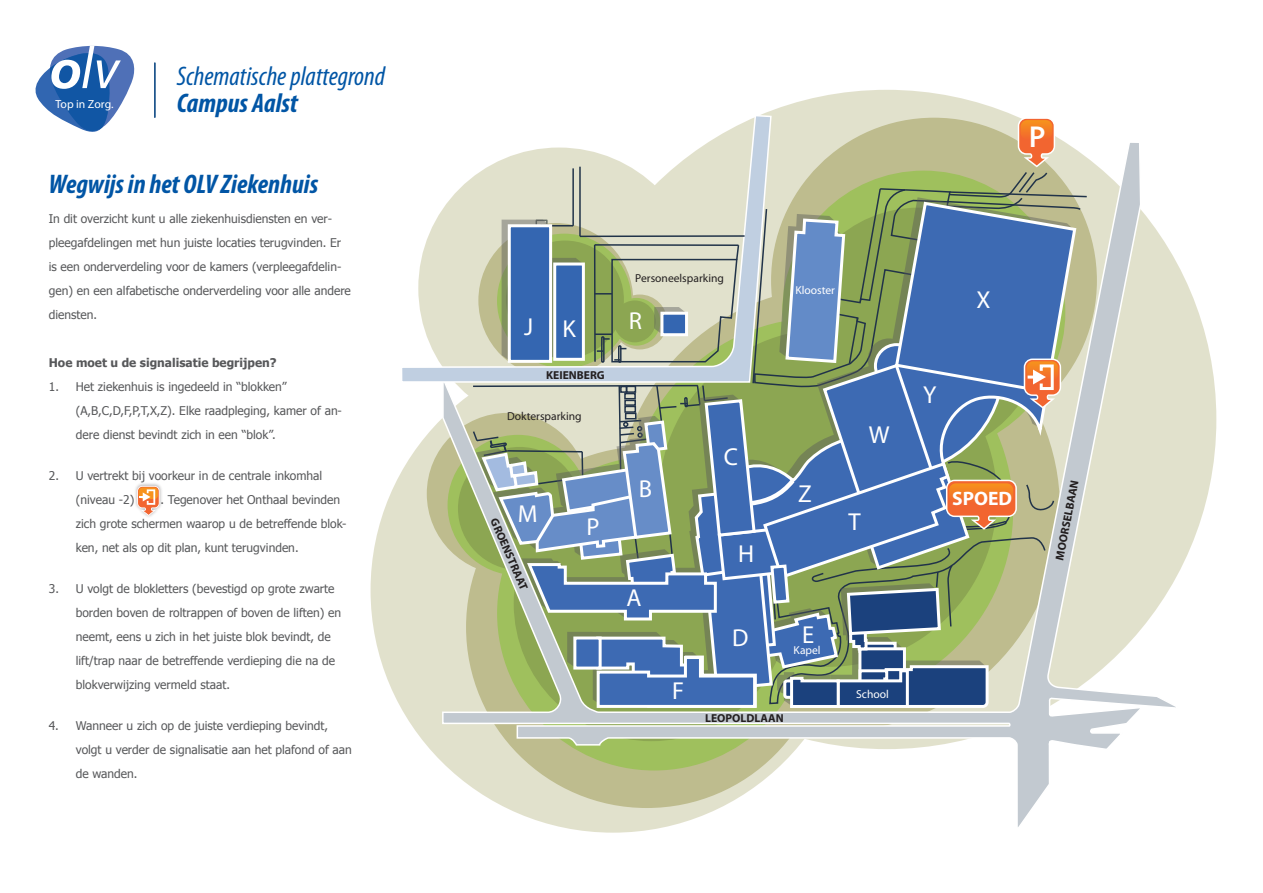
<style>
.page{position:relative;width:1263px;height:893px;background:#fff}
.page>*{position:absolute;margin:0;border:0;box-sizing:border-box;transform-origin:0 0}
.t1{font:italic 700 condensed 27px "Myriad Pro";color:#0155a5}
.t2{font:italic condensed 27px "Myriad Pro";color:#0155a5}
.t3{font:700 26.7px "Euphemia UCAS";color:#fff}
.t4{font:24.6px "Myriad Pro";color:#fff}
.t5{font:700 19.5px "Myriad Pro";color:#fff}
.t6{font:12px/24px "Tahoma";color:#57585a}
.t7{font:700 12px "Tahoma";color:#57585a}
.t8{font:italic 700 condensed 11.7px "Helvetica Neue LT Std";color:#fff}
.t9{font:700 11.55px "Myriad Pro";color:#231f20}
.t10{font:11.55px "Myriad Pro";color:#231f20}
.t11{font:11.55px "Myriad Pro";color:#fff}
</style>
<div class="page">
<svg style="left:35px;top:45px;width:100px;height:87px"></svg>
<div style="left:557px;top:90px;width:659px;height:659px;background:#e1e1cc;border-radius:50%"></div>
<div style="left:370px;top:348px;width:485px;height:485px;background:#e1e1cc;border-radius:50%"></div>
<div style="left:427px;top:413px;width:161px;height:162px;background:#bebc8e;border-radius:50%"></div>
<svg style="left:441px;top:143px;width:740px;height:690px"></svg>
<svg style="left:402px;top:114px;width:370px;height:269px"></svg>
<hr style="left:154px;top:63px;width:1px;height:55px;background:#1f568d">
<svg style="left:472px;top:117px;width:616px;height:593px"></svg>
<div style="left:134px;top:483px;width:29px;height:36px;background:#231f20;opacity:.4"></div>
<svg style="left:137px;top:486px;width:23px;height:30px"></svg>
<p class="t8" style="left:56px;top:97px;width:60px">Top in Zorg.</p>
<h1 class="t2" style="left:177px;top:60px;width:210px">Schematische plattegrond</h1>
<h1 class="t1" style="left:177px;top:86px;width:123px">Campus Aalst</h1>
<h1 class="t1" style="left:49px;top:167px;width:271px">Wegwijs in het OLV Ziekenhuis</h1>
<p class="t6" style="left:49px;top:206px;width:304px">In dit overzicht kunt u alle ziekenhuisdiensten en ver&shy;pleegafdelingen met hun juiste locaties terugvinden. Er is een onderverdeling voor de kamers (verpleegafdelin&shy;gen) en een alfabetische onderverdeling voor alle andere diensten.</p>
<p class="t7" style="left:49px;top:354px;width:229px">Hoe moet u de signalisatie begrijpen?</p>
<p class="t6" style="left:76px;top:374px;width:268px;text-indent:-27px">1. Het ziekenhuis is ingedeeld in “blokken” (A,B,C,D,F,P,T,X,Z). Elke raadpleging, kamer of an&shy;dere dienst bevindt zich in een “blok”.</p>
<p class="t6" style="left:76px;top:463px;width:248px;text-indent:-27px">2. U vertrekt bij voorkeur in de centrale inkomhal (niveau -2)</p>
<p class="t6" style="left:76px;top:487px;width:272px;text-indent:85px">. Tegenover het Onthaal bevinden zich grote schermen waarop u de betreffende blok&shy;ken, net als op dit plan, kunt terugvinden.</p>
<p class="t6" style="left:76px;top:576px;width:267px;text-indent:-27px">3. U volgt de blokletters (bevestigd op grote zwarte borden boven de roltrappen of boven de liften) en neemt, eens u zich in het juiste blok bevindt, de lift/trap naar de betreffende verdieping die na de blokverwijzing vermeld staat.</p>
<p class="t6" style="left:76px;top:713px;width:278px;text-indent:-27px">4. Wanneer u zich op de juiste verdieping bevindt, volgt u verder de signalisatie aan het plafond of aan de wanden.</p>
<h2 class="t3" style="left:1029px;top:116px;width:18px">P</h2>
<h3 class="t4" style="left:524px;top:313px;width:53px">J K</h3>
<p class="t9" style="left:546px;top:367px;width:60px">KEIENBERG</p>
<p class="t10" style="left:507px;top:409px;width:76px">Doktersparking</p>
<h3 class="t4" style="left:518px;top:499px;width:21px">M</h3>
<p class="t9" style="left:501px;top:516px;width:79px;rotate:67deg">GROENSTRAAT</p>
<h3 class="t4" style="left:586px;top:511px;width:15px">P</h3>
<p class="t10" style="left:635px;top:271px;width:90px">Personeelsparking</p>
<h3 class="t4" style="left:629px;top:306px;width:15px">R</h3>
<p class="t11" style="left:795px;top:283px;width:41px">Klooster</p>
<h3 class="t4" style="left:639px;top:474px;width:15px">B</h3>
<h3 class="t4" style="left:626px;top:582px;width:17px">A</h3>
<h3 class="t4" style="left:672px;top:676px;width:13px">F</h3>
<h3 class="t4" style="left:724px;top:441px;width:16px">C</h3>
<h3 class="t4" style="left:738px;top:538px;width:18px">H</h3>
<h3 class="t4" style="left:798px;top:478px;width:15px">Z</h3>
<h3 class="t4" style="left:732px;top:622px;width:18px">D</h3>
<h3 class="t4" style="left:802px;top:620px;width:14px">E</h3>
<p class="t11" style="left:793px;top:643px;width:29px">Kapel</p>
<p class="t9" style="left:705px;top:711px;width:80px">LEOPOLDLAAN</p>
<h3 class="t4" style="left:869px;top:419px;width:22px">W</h3>
<h3 class="t4" style="left:848px;top:507px;width:14px">T</h3>
<p class="t11" style="left:856px;top:687px;width:34px">School</p>
<h3 class="t4" style="left:923px;top:380px;width:15px">Y</h3>
<h3 class="t4" style="left:976px;top:285px;width:16px">X</h3>
<h3 class="t5" style="left:952px;top:486px;width:61px">SPOED</h3>
<p class="t9" style="left:1052px;top:559px;width:83px;rotate:-79deg">MOORSELBAAN</p>
</div>
